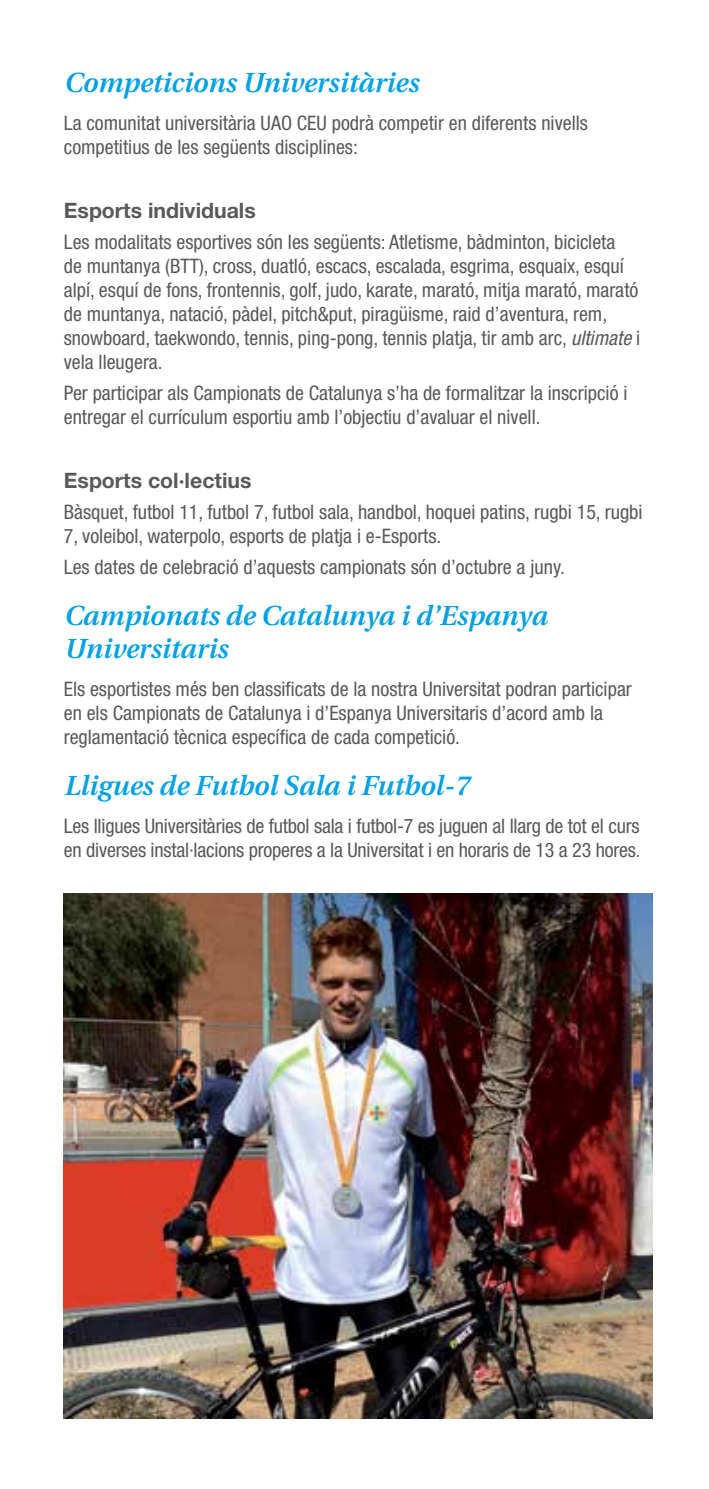
<style>
.page{position:relative;width:709px;height:1489px;background:#fff}
.page>*{position:absolute;margin:0;border:0;box-sizing:border-box;transform-origin:0 0}
.t1{font:italic 600 27.5px/33px "Utopia";color:#00a1e4}
.t2{font:700 21.25px "Helvetica Neue LT Std";color:#58595b}
.t3{font:condensed 20px/24px "Helvetica Neue LT Std";color:#58595b}
.s1{font-style:italic}
</style>
<div class="page">
<img style="left:64px;top:893px;width:588px;height:524px">
<h1 class="t1" style="left:64px;top:66px;width:356px">Competicions Universitàries</h1>
<p class="t3" style="left:64px;top:111px;width:525px">La comunitat universitària UAO CEU podrà competir en diferents nivells competitius de les següents disciplines:</p>
<p class="t2" style="left:64px;top:197px;width:193px">Esports individuals</p>
<p class="t3" style="left:64px;top:229px;width:578px">Les modalitats esportives són les següents: Atletisme, bàdminton, bicicleta<br>de muntanya (BTT), cross, duatló, escacs, escalada, esgrima, esquaix, esquí alpí, esquí de fons, frontennis, golf, judo, karate, marató, mitja marató, marató de muntanya, natació, pàdel, pitch&amp;put, piragüisme, raid d’aventura, rem, snowboard, taekwondo, tennis, ping-pong, tennis platja, tir amb arc, <span class="s1">ultimate</span> i vela lleugera.</p>
<p class="t3" style="left:64px;top:380px;width:565px">Per participar als Campionats de Catalunya s’ha de formalitzar la inscripció i entregar el currículum esportiu amb l’objectiu d’avaluar el nivell.</p>
<p class="t2" style="left:64px;top:467px;width:189px">Esports col·lectius</p>
<p class="t3" style="left:64px;top:499px;width:580px">Bàsquet, futbol 11, futbol 7, futbol sala, handbol, hoquei patins, rugbi 15, rugbi<br>7, voleibol, waterpolo, esports de platja i e-Esports.</p>
<p class="t3" style="left:64px;top:554px;width:502px">Les dates de celebració d’aquests campionats són d’octubre a juny.</p>
<h1 class="t1" style="left:64px;top:599px;width:485px">Campionats de Catalunya i d’Espanya<br>Universitaris</h1>
<p class="t3" style="left:64px;top:676px;width:569px">Els esportistes més ben classificats de la nostra Universitat podran participar en els Campionats de Catalunya i d’Espanya Universitaris d’acord amb la reglamentació tècnica específica de cada competició.</p>
<h1 class="t1" style="left:64px;top:768px;width:407px">Lligues de Futbol Sala i Futbol-7</h1>
<p class="t3" style="left:64px;top:813px;width:578px">Les lligues Universitàries de futbol sala i futbol-7 es juguen al llarg de tot el curs en diverses instal·lacions properes a la Universitat i en horaris de 13 a 23 hores.</p>
</div>
